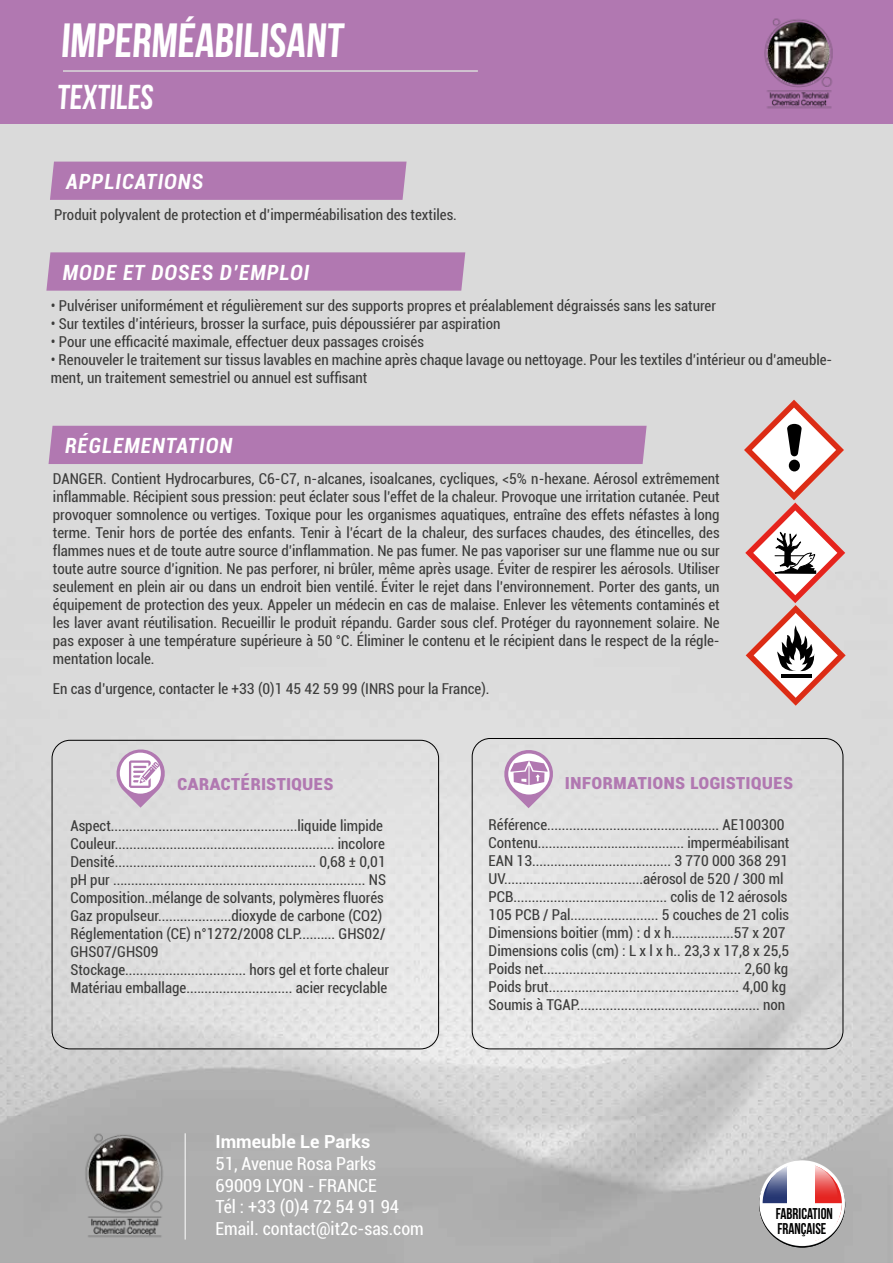
<style>
.page{position:relative;width:893px;height:1263px;background:#fff}
.page>*{position:absolute;margin:0;border:0;box-sizing:border-box;transform-origin:0 0}
.t1{font:700 48px "Bebas Neue";color:#fff}
.t2{font:700 34.5px "Bebas Neue";color:#fff}
.t3{font:italic 700 condensed 21px "Roboto";letter-spacing:.05em;color:#fff}
.t4{font:700 condensed 21px "Roboto";color:#b178b1}
.t5{font:condensed 18px/21.6px "Roboto";color:#fff}
.t6{font:700 18px "Roboto";color:#fff}
.t7{font:15.6px/14.7px "Bebas Neue";color:#000;scale:.95 1}
.t8{font:condensed 15px/18px "Roboto";color:#3c3c3b}
</style>
<div class="page">
<img style="left:0;top:410px;width:893px;height:853px">
<svg style="left:759px;top:1160px;width:86px;height:86px"></svg>
<svg style="left:761px;top:1163px;width:82px;height:81px"></svg>
<div style="left:0;top:0;width:893px;height:410px;background:#dadada"></div>
<div style="left:0;top:0;width:893px;height:123px;background:#b178b1"></div>
<div style="left:52px;top:740px;width:387px;height:309px;border:1px solid #000;border-radius:18px"></div>
<div style="left:472px;top:738px;width:371px;height:311px;border:1px solid #000;border-radius:18px"></div>
<div style="left:50px;top:162px;width:357px;height:38px;background:#b178b1"></div>
<div style="left:46px;top:252px;width:419px;height:39px;background:#b178b1"></div>
<div style="left:49px;top:426px;width:598px;height:38px;background:#b178b1"></div>
<hr style="left:185px;top:1133px;width:1px;height:106px;background:#fff">
<hr style="left:63px;top:70px;width:415px;height:2px;background:#dadada">
<svg style="left:744px;top:400px;width:102px;height:306px"></svg>
<svg style="left:114px;top:747px;width:53px;height:61px"></svg>
<svg style="left:502px;top:748px;width:53px;height:60px"></svg>
<img style="left:764px;top:18px;width:69px;height:91px">
<img style="left:65px;top:1125px;width:120px;height:120px">
<h1 class="t1" style="left:60px;top:14px;width:288px">IMPERMÉABILISANT</h1>
<h2 class="t2" style="left:57px;top:78px;width:100px">tEXTILES</h2>
<h3 class="t3" style="left:66px;top:167px;width:139px">APPLICATIONS</h3>
<p class="t8" style="left:54px;top:205px;width:404px">Produit polyvalent de protection et d’imperméabilisation des textiles.</p>
<h3 class="t3" style="left:63px;top:258px;width:248px">MODE ET DOSES D’EMPLOI</h3>
<p class="t8" style="left:51px;top:296px;width:667px">• Pulvériser uniformément et régulièrement sur des supports propres et préalablement dégraissés sans les saturer</p>
<p class="t8" style="left:51px;top:314px;width:451px">• Sur textiles d’intérieurs, brosser la surface, puis dépoussiérer par aspiration</p>
<p class="t8" style="left:51px;top:332px;width:375px">• Pour une efficacité maximale, effectuer deux passages croisés</p>
<p class="t8" style="left:51px;top:350px;width:783px">• Renouveler le traitement sur tissus lavables en machine après chaque lavage ou nettoyage. Pour les textiles d’intérieur ou d’ameuble&shy;ment, un traitement semestriel ou annuel est suffisant</p>
<h3 class="t3" style="left:65px;top:431px;width:169px">RÉGLEMENTATION</h3>
<p class="t8" style="left:53px;top:469px;width:668px;text-align:justify">DANGER. Contient Hydrocarbures, C6-C7, n-alcanes, isoalcanes, cycliques, &lt;5% n-hexane. Aérosol extrêmement inflammable. Récipient sous pression: peut éclater sous l’effet de la chaleur. Provoque une irritation cutanée. Peut provoquer somnolence ou vertiges. Toxique pour les organismes aquatiques, entraîne des effets néfastes à long terme. Tenir hors de portée des enfants. Tenir à l’écart de la chaleur, des surfaces chaudes, des étincelles, des flammes nues et de toute autre source d’inflammation. Ne pas fumer. Ne pas vaporiser sur une flamme nue ou sur toute autre source d’ignition. Ne pas perforer, ni brûler, même après usage. Éviter de respirer les aérosols. Utiliser seulement en plein air ou dans un endroit bien ventilé. Éviter le rejet dans l’environnement. Porter des gants, un équipement de protection des yeux. Appeler un médecin en cas de malaise. Enlever les vêtements contaminés et les laver avant réutilisation. Recueillir le produit répandu. Garder sous clef. Protéger du rayonnement solaire. Ne pas exposer à une température supérieure à 50 °C. Éliminer le contenu et le récipient dans le respect de la régle&shy;mentation locale.</p>
<p class="t8" style="left:53px;top:679px;width:438px">En cas d’urgence, contacter le +33 (0)1 45 42 59 99 (INRS pour la France).</p>
<h3 class="t4" style="left:177px;top:768px;width:158px">CARACTÉRISTIQUES</h3>
<h3 class="t4" style="left:565px;top:767px;width:230px">INFORMATIONS LOGISTIQUES</h3>
<p class="t8" style="left:70px;top:817px;width:320px">Aspect...................................................liquide limpide Couleur............................................................ incolore Densité....................................................... 0,68 ± 0,01 pH pur ..................................................................... NS Composition..mélange de solvants, polymères fluorés Gaz propulseur....................dioxyde de carbone (CO2)<br>Réglementation (CE) n°1272/2008 CLP.......... GHS02/ GHS07/GHS09<br>Stockage................................. hors gel et forte chaleur Matériau emballage............................. acier recyclable</p>
<p class="t8" style="left:489px;top:815px;width:302px">Référence............................................... AE100300<br>Contenu........................................ imperméabilisant EAN 13...................................... 3 770 000 368 291<br>UV......................................aérosol de 520 / 300 ml PCB.......................................... colis de 12 aérosols 105 PCB / Pal........................ 5 couches de 21 colis Dimensions boitier (mm) : d x h.................57 x 207<br>Dimensions colis (cm) : L x l x h.. 23,3 x 17,8 x 25,5<br>Poids net...................................................... 2,60 kg Poids brut.................................................... 4,00 kg Soumis à TGAP.................................................. non</p>
<p class="t6" style="left:215px;top:1129px;width:157px">Immeuble Le Parks</p>
<p class="t5" style="left:215px;top:1152px;width:210px">51, Avenue Rosa Parks<br>69009 LYON - FRANCE<br>Tél : +33 (0)4 72 54 91 94<br>Email. contact@it2c-sas.com</p>
<p class="t7" style="left:776px;top:1206px;width:62px">FABRICATION<br>FRANÇAISE</p>
</div>
